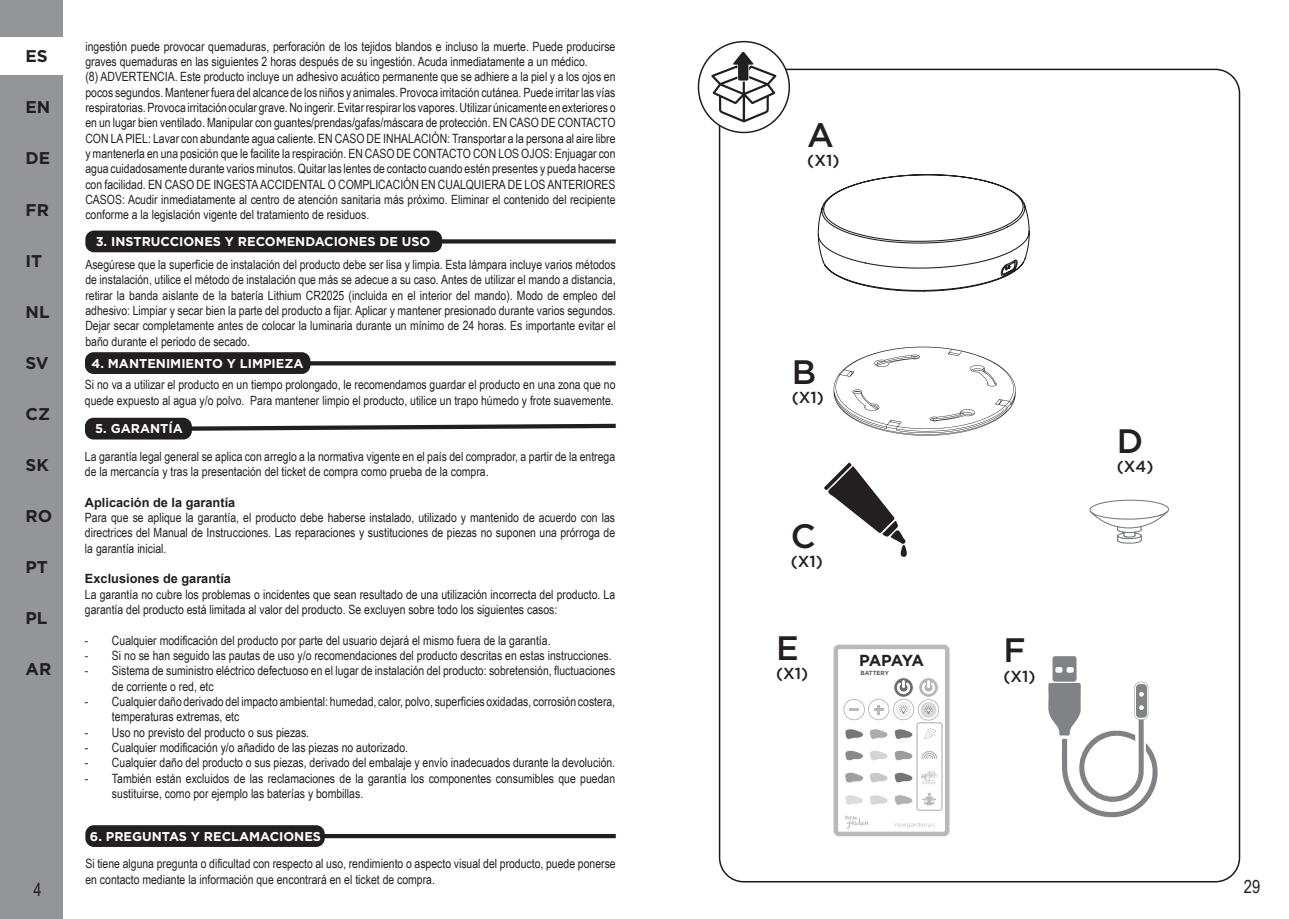
<style>
.page{position:relative;width:1289px;height:919px;background:#fff}
.page>*{position:absolute;margin:0;border:0;box-sizing:border-box;transform-origin:0 0}
.t1{font:500 33.9px "Gotham";color:#231f20}
.t2{font:18px "Arial Narrow";color:#231f20}
.t3{font:700 16.95px "Gotham";color:#231f20}
.t4{font:500 16.05px "Gotham";color:#231f20}
.t5{font:700 15.9px "Gotham";letter-spacing:-.07em;color:#231f20}
.t6{font:12.75px/15.3px "Arial Narrow";color:#231f20}
.t7{font:700 12.75px "Gotham";color:#fff}
.t8{font:700 12.75px "Arial";color:#231f20}
.t9{font:700 6px "Gotham";color:#57585a}
</style>
<div class="page">
<div style="left:85px;top:230px;width:357px;height:22px;background:#231f20;border-radius:9px"></div>
<div style="left:85px;top:352px;width:225px;height:22px;background:#231f20;border-radius:9px"></div>
<div style="left:85px;top:418px;width:107px;height:21px;background:#231f20;border-radius:9px"></div>
<div style="left:85px;top:825px;width:240px;height:21px;background:#231f20;border-radius:9px"></div>
<div style="left:320px;top:833px;width:295px;height:5px;background:#231f20"></div>
<svg style="left:442px;top:239px;width:173px;height:4px"></svg>
<svg style="left:310px;top:361px;width:305px;height:4px"></svg>
<svg style="left:190px;top:421px;width:426px;height:12px"></svg>
<div style="left:0;top:0;width:63px;height:918px;background:#939598"></div>
<div style="left:0;top:37px;width:64px;height:38px;background:#fff"></div>
<svg style="left:718px;top:68px;width:522px;height:815px"></svg>
<div style="left:698px;top:42px;width:91px;height:90px;background:#fff;border-radius:50%"></div>
<div style="left:697px;top:41px;width:93px;height:92px;border:2px solid #231f20;border-radius:50%"></div>
<svg style="left:711px;top:52px;width:65px;height:70px"></svg>
<svg style="left:817px;top:173px;width:213px;height:119px"></svg>
<svg style="left:833px;top:644px;width:116px;height:192px"></svg>
<svg style="left:1048px;top:656px;width:113px;height:165px"></svg>
<svg style="left:833px;top:346px;width:182px;height:89px"></svg>
<svg style="left:1088px;top:499px;width:81px;height:45px"></svg>
<svg style="left:823px;top:462px;width:83px;height:83px"></svg>
<svg style="left:900px;top:545px;width:6px;height:12px"></svg>
<h3 class="t3" style="left:26px;top:47px;width:24px">ES</h3>
<h3 class="t3" style="left:26px;top:98px;width:26px">EN</h3>
<h3 class="t3" style="left:26px;top:149px;width:26px">DE</h3>
<h3 class="t3" style="left:26px;top:200px;width:25px">FR</h3>
<h3 class="t3" style="left:26px;top:251px;width:18px">IT</h3>
<h3 class="t3" style="left:26px;top:302px;width:25px">NL</h3>
<h3 class="t3" style="left:26px;top:353px;width:25px">SV</h3>
<h3 class="t3" style="left:26px;top:404px;width:26px">CZ</h3>
<h3 class="t3" style="left:26px;top:455px;width:25px">SK</h3>
<h3 class="t3" style="left:26px;top:506px;width:28px">RO</h3>
<h3 class="t3" style="left:26px;top:557px;width:24px">PT</h3>
<h3 class="t3" style="left:26px;top:608px;width:23px">PL</h3>
<h3 class="t3" style="left:26px;top:659px;width:27px">AR</h3>
<p class="t6" style="left:85px;top:38px;width:531px">ingestión puede provocar quemaduras, perforación de los tejidos blandos e incluso la muerte. Puede producirse graves quemaduras en las siguientes 2 horas después de su ingestión. Acuda inmediatamente a un médico.<br>(8) ADVERTENCIA. Este producto incluye un adhesivo acuático permanente que se adhiere a la piel y a los ojos en pocos segundos. Mantener fuera del alcance de los niños y animales. Provoca irritación cutánea. Puede irritar las vías respiratorias. Provoca irritación ocular grave. No ingerir. Evitar respirar los vapores. Utilizar únicamente en exteriores o en un lugar bien ventilado. Manipular con guantes/prendas/gafas/máscara de protección. EN CASO DE CONTACTO CON LA PIEL: Lavar con abundante agua caliente. EN CASO DE INHALACIÓN: Transportar a la persona al aire libre y mantenerla en una posición que le facilite la respiración. EN CASO DE CONTACTO CON LOS OJOS: Enjuagar con agua cuidadosamente durante varios minutos. Quitar las lentes de contacto cuando estén presentes y pueda hacerse con facilidad. EN CASO DE INGESTA ACCIDENTAL O COMPLICACIÓN EN CUALQUIERA DE LOS ANTERIORES CASOS: Acudir inmediatamente al centro de atención sanitaria más próximo. Eliminar el contenido del recipiente conforme a la legislación vigente del tratamiento de residuos.</p>
<p class="t7" style="left:96px;top:234px;width:336px">3. INSTRUCCIONES Y RECOMENDACIONES DE USO</p>
<p class="t6" style="left:85px;top:256px;width:532px;text-align:justify">Asegúrese que la superficie de instalación del producto debe ser lisa y limpia. Esta lámpara incluye varios métodos de instalación, utilice el método de instalación que más se adecue a su caso. Antes de utilizar el mando a distancia, retirar la banda aislante de la batería Lithium CR2025 (incluida en el interior del mando). Modo de empleo del adhesivo: Limpiar y secar bien la parte del producto a fijar. Aplicar y mantener presionado durante varios segundos.<br>Dejar secar completamente antes de colocar la luminaria durante un mínimo de 24 horas. Es importante evitar el baño durante el periodo de secado.</p>
<p class="t7" style="left:92px;top:356px;width:213px">4. MANTENIMIENTO Y LIMPIEZA</p>
<p class="t6" style="left:85px;top:377px;width:532px">Si no va a utilizar el producto en un tiempo prolongado, le recomendamos guardar el producto en una zona que no quede expuesto al agua y/o polvo. Para mantener limpio el producto, utilice un trapo húmedo y frote suavemente.</p>
<p class="t7" style="left:95px;top:421px;width:89px">5. GARANTÍA</p>
<p class="t6" style="left:85px;top:448px;width:531px">La garantía legal general se aplica con arreglo a la normativa vigente en el país del comprador, a partir de la entrega de la mercancía y tras la presentación del ticket de compra como prueba de la compra.</p>
<p class="t8" style="left:85px;top:493px;width:152px">Aplicación de la garantía</p>
<p class="t6" style="left:85px;top:509px;width:531px;text-align:justify">Para que se aplique la garantía, el producto debe haberse instalado, utilizado y mantenido de acuerdo con las directrices del Manual de Instrucciones. Las reparaciones y sustituciones de piezas no suponen una prórroga de la garantía inicial.</p>
<p class="t8" style="left:85px;top:570px;width:148px">Exclusiones de garantía</p>
<p class="t6" style="left:85px;top:586px;width:531px">La garantía no cubre los problemas o incidentes que sean resultado de una utilización incorrecta del producto. La garantía del producto está limitada al valor del producto. Se excluyen sobre todo los siguientes casos:</p>
<p class="t6" style="left:85px;top:632px;width:467px">- Cualquier modificación del producto por parte del usuario dejará el mismo fuera de la garantía.</p>
<p class="t6" style="left:85px;top:647px;width:528px">- Si no se han seguido las pautas de uso y/o recomendaciones del producto descritas en estas instrucciones.</p>
<p class="t6" style="left:112px;top:662px;width:505px;text-indent:-27px">- Sistema de suministro eléctrico defectuoso en el lugar de instalación del producto: sobretensión, fluctuaciones de corriente o red, etc</p>
<p class="t6" style="left:112px;top:693px;width:504px;text-indent:-27px">- Cualquier daño derivado del impacto ambiental: humedad, calor, polvo, superficies oxidadas, corrosión costera, temperaturas extremas, etc</p>
<p class="t6" style="left:85px;top:723px;width:226px">- Uso no previsto del producto o sus piezas.</p>
<p class="t6" style="left:85px;top:739px;width:324px">- Cualquier modificación y/o añadido de las piezas no autorizado.</p>
<p class="t6" style="left:85px;top:754px;width:531px">- Cualquier daño del producto o sus piezas, derivado del embalaje y envío inadecuados durante la devolución.</p>
<p class="t6" style="left:112px;top:769px;width:504px;text-indent:-27px">- También están excluidos de las reclamaciones de la garantía los componentes consumibles que puedan sustituirse, como por ejemplo las baterías y bombillas.</p>
<p class="t7" style="left:90px;top:828px;width:233px">6. PREGUNTAS Y RECLAMACIONES</p>
<h1 class="t1" style="left:807px;top:113px;width:28px">A</h1>
<p class="t4" style="left:807px;top:150px;width:34px">(X1)</p>
<h1 class="t1" style="left:791px;top:350px;width:26px">B</h1>
<p class="t4" style="left:791px;top:387px;width:34px">(X1)</p>
<h1 class="t1" style="left:790px;top:513px;width:26px">C</h1>
<p class="t4" style="left:790px;top:550px;width:34px">(X1)</p>
<h1 class="t1" style="left:776px;top:625px;width:24px">E</h1>
<p class="t4" style="left:776px;top:662px;width:34px">(X1)</p>
<p class="t5" style="left:859px;top:651px;width:66px">PAPAYA</p>
<p class="t9" style="left:860px;top:669px;width:30px">BATTERY</p>
<h1 class="t1" style="left:1003px;top:628px;width:24px">F</h1>
<p class="t4" style="left:1003px;top:665px;width:34px">(X1)</p>
<h1 class="t1" style="left:1116px;top:419px;width:28px">D</h1>
<p class="t4" style="left:1116px;top:456px;width:38px">(X4)</p>
<p class="t6" style="left:85px;top:855px;width:532px">Si tiene alguna pregunta o dificultad con respecto al uso, rendimiento o aspecto visual del producto, puede ponerse en contacto mediante la información que encontrará en el ticket de compra.</p>
<h2 class="t2" style="left:33px;top:876px;width:10px">4</h2>
<h2 class="t2" style="left:1243px;top:873px;width:18px">29</h2>
</div>
